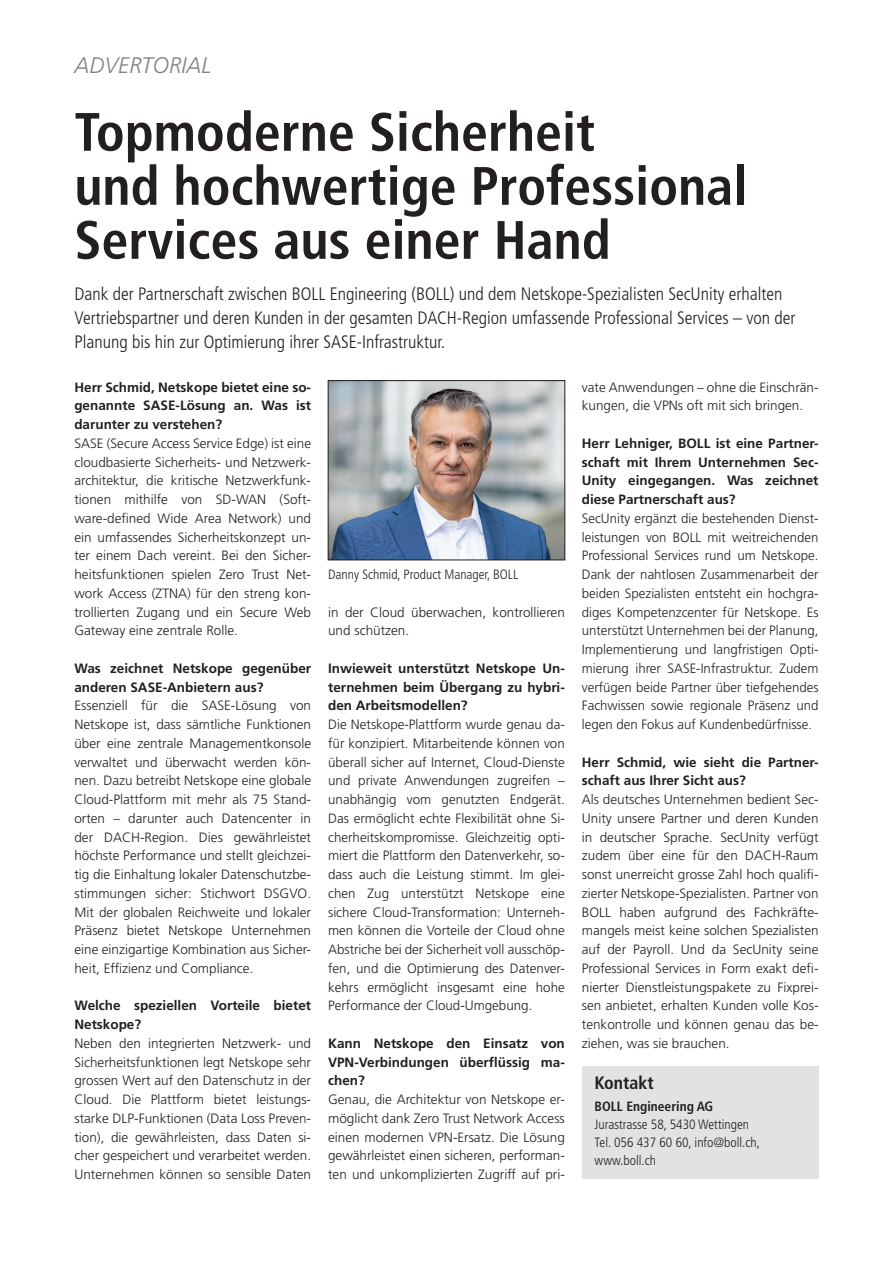
<style>
.page{position:relative;width:893px;height:1263px;background:#fff}
.page>*{position:absolute;margin:0;border:0;box-sizing:border-box;transform-origin:0 0}
.t1{font:700 condensed 54px/54px "Frutiger LT Std";color:#231f20}
.t2{font:italic 300 22.5px "Frutiger LT Std";color:#808285}
.t3{font:300 condensed 18px/24px "Frutiger LT Std";color:#231f20}
.t4{font:700 condensed 18px "Frutiger LT Std";color:#231f20}
.t5{font:300 13.5px/18.8px "Frutiger LT Std";color:#231f20;text-align:justify}
.t6{font:700 13.5px/18.8px "Frutiger LT Std";color:#231f20;text-align:justify}
.t7{font:300 condensed 13.5px/18px "Frutiger LT Std";color:#231f20}
.t8{font:700 condensed 13.5px "Frutiger LT Std";color:#231f20}
</style>
<div class="page">
<div style="left:582px;top:1067px;width:237px;height:112px;background:#e1e2e4"></div>
<img style="left:330px;top:382px;width:233px;height:176px">
<div style="left:328px;top:380px;width:237px;height:180px;border:1px solid #231f20"></div>
<h2 class="t2" style="left:74px;top:53px;width:139px">ADVERTORIAL</h2>
<h1 class="t1" style="left:74px;top:105px;width:674px">Topmoderne Sicherheit<br>und hochwertige Professional<br>Services aus einer Hand</h1>
<p class="t3" style="left:74px;top:282px;width:723px">Dank der Partnerschaft zwischen BOLL Engineering (BOLL) und dem Netskope-Spezialisten SecUnity erhalten<br>Vertriebspartner und deren Kunden in der gesamten DACH-Region umfassende Professional Services – von der<br>Planung bis hin zur Optimierung ihrer SASE-Infrastruktur.</p>
<p class="t6" style="left:74px;top:378px;width:238px">Herr Schmid, Netskope bietet eine so&shy;genannte SASE-Lösung an. Was ist darunter zu verstehen?</p>
<p class="t5" style="left:74px;top:434px;width:238px">SASE (Secure Access Service Edge) ist eine cloudbasierte Sicherheits- und Netzwerk&shy;architektur, die kritische Netzwerkfunk&shy;tionen mithilfe von SD-WAN (Soft&shy;ware-defined Wide Area Network) und ein umfassendes Sicherheitskonzept un&shy;ter einem Dach vereint. Bei den Sicher&shy;heitsfunktionen spielen Zero Trust Net&shy;work Access (ZTNA) für den streng kon&shy;trollierten Zugang und ein Secure Web Gateway eine zentrale Rolle.</p>
<p class="t6" style="left:74px;top:659px;width:238px">Was zeichnet Netskope gegenüber anderen SASE-Anbietern aus?</p>
<p class="t5" style="left:74px;top:696px;width:238px">Essenziell für die SASE-Lösung von Netskope ist, dass sämtliche Funktionen über eine zentrale Managementkonsole verwaltet und überwacht werden kön&shy;nen. Dazu betreibt Netskope eine globale Cloud-Plattform mit mehr als 75 Stand&shy;orten – darunter auch Datencenter in der DACH-Region. Dies gewährleistet höchste Performance und stellt gleichzei&shy;tig die Einhaltung lokaler Datenschutzbe&shy;stimmungen sicher: Stichwort DSGVO.<br>Mit der globalen Reichweite und lokaler Präsenz bietet Netskope Unternehmen eine einzigartige Kombination aus Sicher&shy;heit, Effizienz und Compliance.</p>
<p class="t6" style="left:74px;top:996px;width:238px">Welche speziellen Vorteile bietet<br>Netskope?</p>
<p class="t5" style="left:74px;top:1034px;width:238px">Neben den integrierten Netzwerk- und Sicherheitsfunktionen legt Netskope sehr grossen Wert auf den Datenschutz in der Cloud. Die Plattform bietet leistungs&shy;starke DLP-Funktionen (Data Loss Preven&shy;tion), die gewährleisten, dass Daten si&shy;cher gespeichert und verarbeitet werden.<br>Unternehmen können so sensible Daten</p>
<p class="t7" style="left:328px;top:565px;width:192px">Danny Schmid, Product Manager, BOLL</p>
<p class="t5" style="left:328px;top:603px;width:238px">in der Cloud überwachen, kontrollieren und schützen.</p>
<p class="t6" style="left:328px;top:659px;width:238px">Inwieweit unterstützt Netskope Un&shy;ternehmen beim Übergang zu hybri&shy;den Arbeitsmodellen?</p>
<p class="t5" style="left:328px;top:715px;width:238px">Die Netskope-Plattform wurde genau da&shy;für konzipiert. Mitarbeitende können von überall sicher auf Internet, Cloud-Dienste und private Anwendungen zugreifen – unabhängig vom genutzten Endgerät.<br>Das ermöglicht echte Flexibilität ohne Si&shy;cherheitskompromisse. Gleichzeitig opti&shy;miert die Plattform den Datenverkehr, so&shy;dass auch die Leistung stimmt. Im glei&shy;chen Zug unterstützt Netskope eine sichere Cloud-Transformation: Unterneh&shy;men können die Vorteile der Cloud ohne Abstriche bei der Sicherheit voll ausschöp&shy;fen, und die Optimierung des Datenver&shy;kehrs ermöglicht insgesamt eine hohe Performance der Cloud-Umgebung.</p>
<p class="t6" style="left:328px;top:1034px;width:238px">Kann Netskope den Einsatz von VPN-Verbindungen überflüssig ma&shy;chen?</p>
<p class="t5" style="left:328px;top:1090px;width:238px">Genau, die Architektur von Netskope er&shy;möglicht dank Zero Trust Network Access einen modernen VPN-Ersatz. Die Lösung gewährleistet einen sicheren, performan&shy;ten und unkomplizierten Zugriff auf pri-</p>
<p class="t5" style="left:582px;top:378px;width:238px">vate Anwendungen – ohne die Einschrän&shy;kungen, die VPNs oft mit sich bringen.</p>
<p class="t6" style="left:582px;top:434px;width:238px">Herr Lehniger, BOLL ist eine Partner&shy;schaft mit Ihrem Unternehmen Sec-Unity eingegangen. Was zeichnet diese Partnerschaft aus?</p>
<p class="t5" style="left:582px;top:509px;width:238px">SecUnity ergänzt die bestehenden Dienst&shy;leistungen von BOLL mit weitreichenden Professional Services rund um Netskope.<br>Dank der nahtlosen Zusammenarbeit der beiden Spezialisten entsteht ein hochgra&shy;diges Kompetenzcenter für Netskope. Es unterstützt Unternehmen bei der Planung, Implementierung und langfristigen Opti&shy;mierung ihrer SASE-Infrastruktur. Zudem verfügen beide Partner über tiefgehendes Fachwissen sowie regionale Präsenz und legen den Fokus auf Kundenbedürfnisse.</p>
<p class="t6" style="left:582px;top:753px;width:238px">Herr Schmid, wie sieht die Partner&shy;schaft aus Ihrer Sicht aus?</p>
<p class="t5" style="left:582px;top:790px;width:238px">Als deutsches Unternehmen bedient Sec-Unity unsere Partner und deren Kunden in deutscher Sprache. SecUnity verfügt zudem über eine für den DACH-Raum sonst unerreicht grosse Zahl hoch qualifi&shy;zierter Netskope-Spezialisten. Partner von BOLL haben aufgrund des Fachkräfte&shy;mangels meist keine solchen Spezialisten auf der Payroll. Und da SecUnity seine Professional Services in Form exakt defi&shy;nierter Dienstleistungspakete zu Fixprei&shy;sen anbietet, erhalten Kunden volle Kos&shy;tenkontrolle und können genau das be&shy;ziehen, was sie brauchen.</p>
<h3 class="t4" style="left:595px;top:1072px;width:61px">Kontakt</h3>
<p class="t8" style="left:595px;top:1098px;width:120px">BOLL Engineering AG</p>
<p class="t7" style="left:595px;top:1115px;width:167px">Jurastrasse 58, 5430 Wettingen<br>Tel. 056 437 60 60, info@boll.ch, www.boll.ch</p>
</div>
